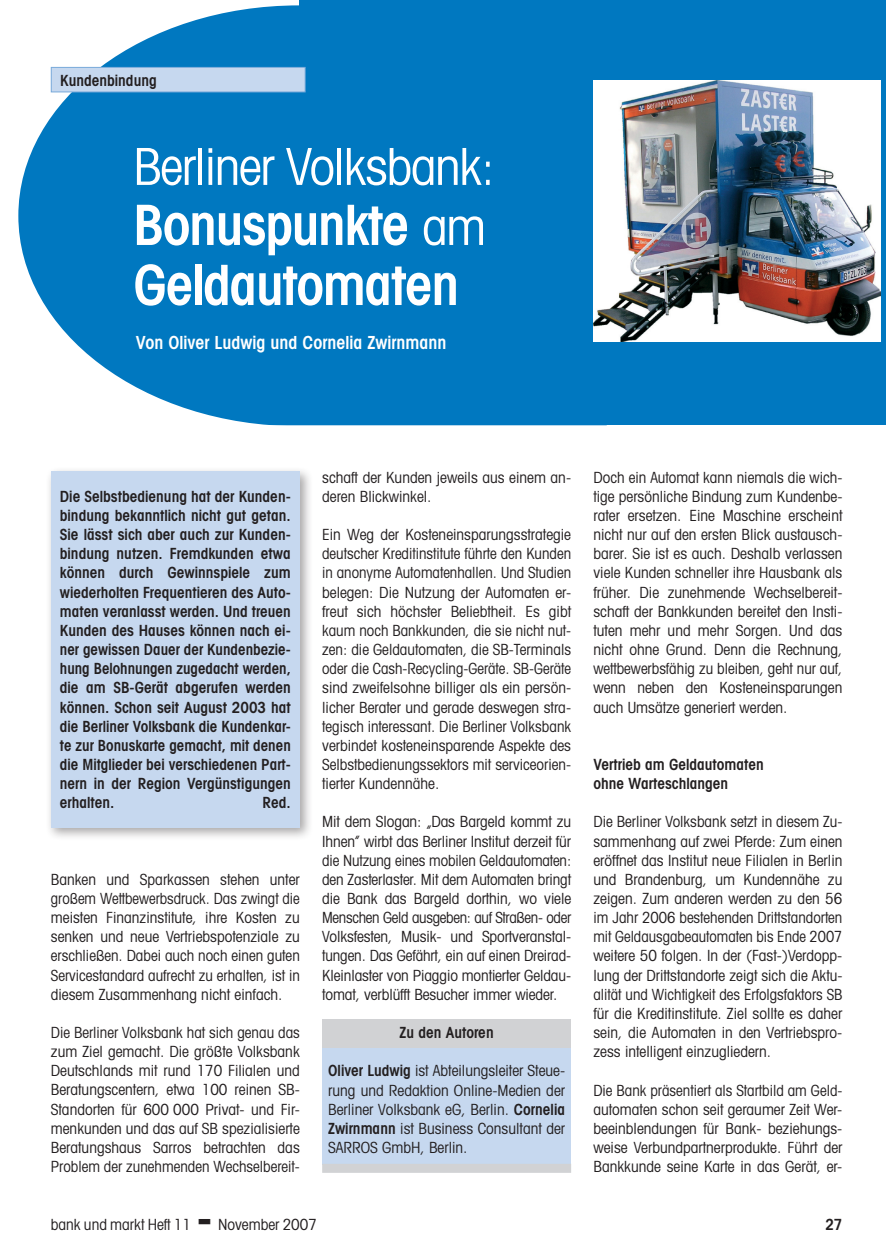
<style>
.page{position:relative;width:886px;height:1258px;background:#fff}
.page>*{position:absolute;margin:0;border:0;box-sizing:border-box;transform-origin:0 0}
.t1{font:600 condensed 55.5px/60px "Avant Garde";letter-spacing:-.025em;color:#fff}
.t2{font:condensed 51px "Avant Garde";letter-spacing:-.025em;color:#fff}
.t3{font:600 condensed 18px "Avant Garde";color:#fff}
.t4{font:condensed 15.3px/19.2px "Avant Garde";color:#231f20;text-align:justify}
.t5{font:600 condensed 15.3px/19.2px "Avant Garde";color:#231f20;text-align:justify}
.s1{font-weight:400;font-size:51px}
.s2{font-weight:600}
</style>
<div class="page">
<svg style="left:18px;top:5px;width:576px;height:420px;background:#1b86c6"></svg>
<div style="left:299px;top:0;width:307px;height:5px;background:#0078c0"></div>
<div style="left:51px;top:67px;width:254px;height:25px;background:#c6d8ef"></div>
<div style="left:51px;top:67px;width:254px;height:25px;border:1px solid #7aabdb"></div>
<div style="left:45px;top:465px;width:279px;height:380px;background:#231f20;opacity:.4"></div>
<div style="left:51px;top:471px;width:249px;height:356px;background:#c6d8ef"></div>
<div style="left:322px;top:1041px;width:249px;height:123px;background:#c6d8ef"></div>
<div style="left:322px;top:1018px;width:249px;height:28px;background:#d1d2d4"></div>
<div style="left:322px;top:1163px;width:249px;height:9px;background:#d1d2d4"></div>
<div style="left:594px;top:0;width:291px;height:425px;background:#0078c0"></div>
<img style="left:593px;top:80px;width:287px;height:261px">
<p class="t5" style="left:60px;top:70px;width:98px">Kundenbindung</p>
<h2 class="t2" style="left:133px;top:135px;width:363px">Berliner Volksbank:</h2>
<h1 class="t1" style="left:133px;top:194px;width:354px">Bonuspunkte <span class="s1">am<br></span>Geldautomaten</h1>
<p class="t3" style="left:136px;top:331px;width:312px">Von Oliver Ludwig und Cornelia Zwirnmann</p>
<p class="t5" style="left:60px;top:486px;width:232px">Die Selbstbedienung hat der Kunden&shy;bindung bekanntlich nicht gut getan.<br>Sie lässt sich aber auch zur Kunden&shy;bindung nutzen. Fremdkunden etwa können durch Gewinnspiele zum wiederholten Frequentieren des Auto&shy;maten veranlasst werden. Und treuen Kunden des Hauses können nach ei&shy;ner gewissen Dauer der Kundenbezie&shy;hung Belohnungen zugedacht werden, die am SB-Gerät abgerufen werden können. Schon seit August 2003 hat die Berliner Volksbank die Kundenkar&shy;te zur Bonuskarte gemacht, mit denen die Mitglieder bei verschiedenen Part&shy;nern in der Region Vergünstigungen erhalten.</p>
<p class="t5" style="left:262px;top:792px;width:30px">Red.</p>
<p class="t4" style="left:51px;top:869px;width:250px">Banken und Sparkassen stehen unter großem Wettbewerbsdruck. Das zwingt die meisten Finanzinstitute, ihre Kosten zu senken und neue Vertriebspotenziale zu erschließen. Dabei auch noch einen guten Servicestandard aufrecht zu erhalten, ist in diesem Zusammenhang nicht einfach.</p>
<p class="t4" style="left:51px;top:1022px;width:250px">Die Berliner Volksbank hat sich genau das zum Ziel gemacht. Die größte Volksbank Deutschlands mit rund 170 Filialen und Beratungscentern, etwa 100 reinen SB-Standorten für 600 000 Privat- und Fir&shy;menkunden und das auf SB spezialisierte Beratungshaus Sarros betrachten das Problem der zunehmenden Wechselbereit-</p>
<p class="t4" style="left:322px;top:467px;width:250px">schaft der Kunden jeweils aus einem an&shy;deren Blickwinkel.</p>
<p class="t4" style="left:322px;top:524px;width:250px">Ein Weg der Kosteneinsparungsstrategie deutscher Kreditinstitute führte den Kunden in anonyme Automatenhallen. Und Studien belegen: Die Nutzung der Automaten er&shy;freut sich höchster Beliebtheit. Es gibt kaum noch Bankkunden, die sie nicht nut&shy;zen: die Geldautomaten, die SB-Terminals oder die Cash-Recycling-Geräte. SB-Geräte sind zweifelsohne billiger als ein persön&shy;licher Berater und gerade deswegen stra&shy;tegisch interessant. Die Berliner Volksbank verbindet kosteneinsparende Aspekte des Selbstbedienungssektors mit serviceorien&shy;tierter Kundennähe.</p>
<p class="t4" style="left:322px;top:811px;width:250px">Mit dem Slogan: „Das Bargeld kommt zu Ihnen” wirbt das Berliner Institut derzeit für die Nutzung eines mobilen Geldautomaten: den Zasterlaster. Mit dem Automaten bringt die Bank das Bargeld dorthin, wo viele Menschen Geld ausgeben: auf Straßen- oder Volksfesten, Musik- und Sportveranstal&shy;tungen. Das Gefährt, ein auf einen Dreirad-Kleinlaster von Piaggio montierter Geldau&shy;tomat, verblüfft Besucher immer wieder.</p>
<p class="t5" style="left:399px;top:1022px;width:95px">Zu den Autoren</p>
<p class="t4" style="left:328px;top:1060px;width:238px"><span class="s2">Oliver Ludwig</span> ist Abteilungsleiter Steue&shy;rung und Redaktion Online-Medien der Berliner Volksbank eG, Berlin. <span class="s2">Cornelia Zwirnmann</span> ist Business Consultant der SARROS GmbH, Berlin.</p>
<p class="t4" style="left:593px;top:467px;width:250px">Doch ein Automat kann niemals die wich&shy;tige persönliche Bindung zum Kundenbe&shy;rater ersetzen. Eine Maschine erscheint nicht nur auf den ersten Blick austausch&shy;barer. Sie ist es auch. Deshalb verlassen viele Kunden schneller ihre Hausbank als früher. Die zunehmende Wechselbereit&shy;schaft der Bankkunden bereitet den Insti&shy;tuten mehr und mehr Sorgen. Und das nicht ohne Grund. Denn die Rechnung, wettbewerbsfähig zu bleiben, geht nur auf, wenn neben den Kosteneinsparungen auch Umsätze generiert werden.</p>
<p class="t5" style="left:593px;top:754px;width:172px">Vertrieb am Geldautomaten ohne Warteschlangen</p>
<p class="t4" style="left:593px;top:811px;width:250px">Die Berliner Volksbank setzt in diesem Zu&shy;sammenhang auf zwei Pferde: Zum einen eröffnet das Institut neue Filialen in Berlin und Brandenburg, um Kundennähe zu zeigen. Zum anderen werden zu den 56 im Jahr 2006 bestehenden Drittstandorten mit Geldausgabeautomaten bis Ende 2007 weitere 50 folgen. In der (Fast-)Verdopp&shy;lung der Drittstandorte zeigt sich die Aktu&shy;alität und Wichtigkeit des Erfolgsfaktors SB für die Kreditinstitute. Ziel sollte es daher sein, die Automaten in den Vertriebspro&shy;zess intelligent einzugliedern.</p>
<p class="t4" style="left:593px;top:1079px;width:250px">Die Bank präsentiert als Startbild am Geld&shy;automaten schon seit geraumer Zeit Wer&shy;beeinblendungen für Bank- beziehungs&shy;weise Verbundpartnerprodukte. Führt der Bankkunde seine Karte in das Gerät, er-</p>
<p class="t4" style="left:51px;top:1213px;width:142px">bank und markt Heft 11</p>
<p class="t4" style="left:218px;top:1213px;width:100px">November 2007</p>
<p class="t5" style="left:825px;top:1213px;width:19px">27</p>
</div>
